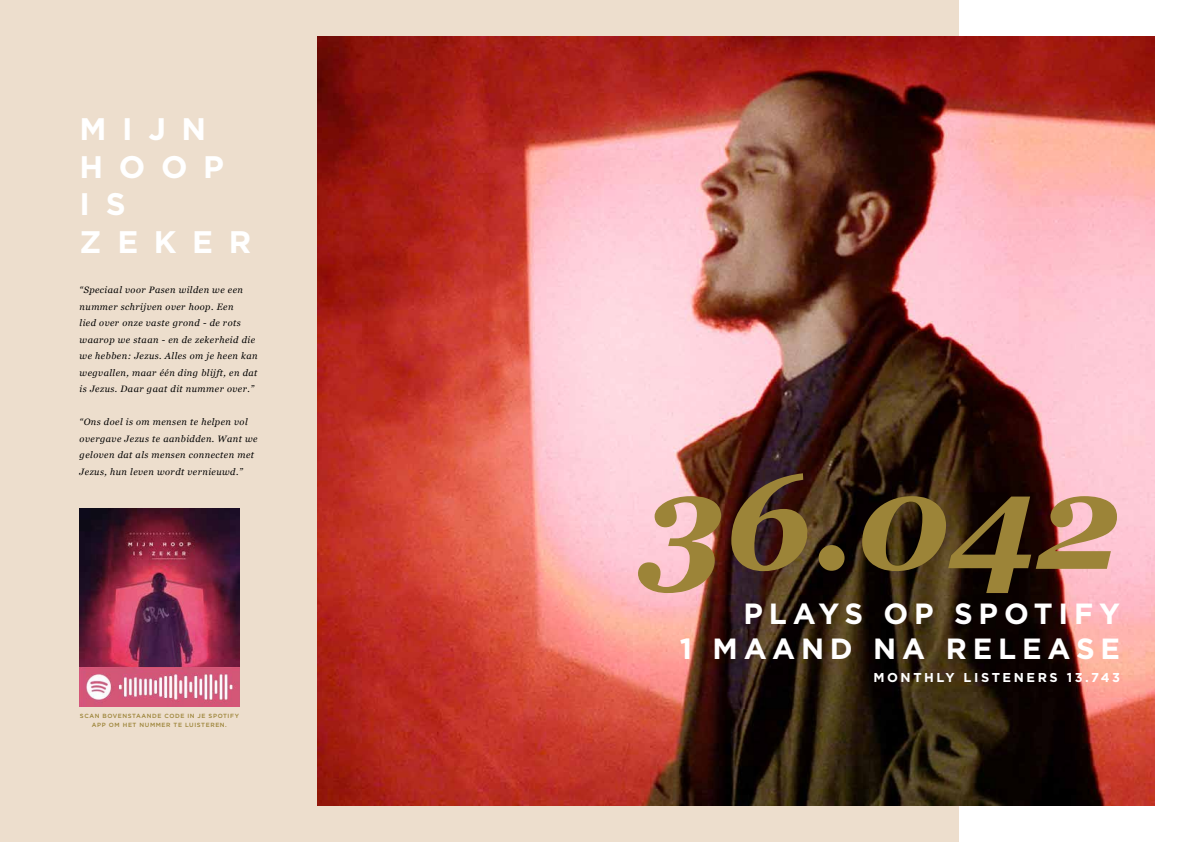
<style>
.page{position:relative;width:1191px;height:842px;background:#fff}
.page>*{position:absolute;margin:0;border:0;box-sizing:border-box;transform-origin:0 0}
.t1{font:italic 700 134.2px "Georgia";color:#9c8438}
.t2{font:700 31.2px/37.4px "Gotham";letter-spacing:.5em;color:#fff}
.t3{font:700 29.2px/35px "Gotham";letter-spacing:.2em;color:#fff;text-align:right}
.t4{font:700 12.9px "Gotham";letter-spacing:.2em;color:#fff}
.t5{font:italic 9.3px/16.5px "Georgia";letter-spacing:.05em;color:#000}
.t6{font:500 6px/9px "Gotham";letter-spacing:.1em;color:#9c8438;text-align:center}
</style>
<div class="page">
<div style="left:0;top:0;width:958px;height:842px;background:#eddecd"></div>
<img style="left:317px;top:36px;width:838px;height:770px">
<img style="left:80px;top:508px;width:159px;height:198px">
<h2 class="t2" style="left:80px;top:110px;width:173px">MIJN<br>HOOP<br>I S<br>ZEKER</h2>
<p class="t5" style="left:80px;top:281px;width:180px">“Speciaal voor Pasen wilden we een nummer schrijven over hoop. Een<br>lied over onze vaste grond - de rots waarop we staan - en de zekerheid die we hebben: Jezus. Alles om je heen kan wegvallen, maar één ding blijft, en dat is Jezus. Daar gaat dit nummer over.”</p>
<p class="t5" style="left:80px;top:413px;width:179px">“Ons doel is om mensen te helpen vol overgave Jezus te aanbidden. Want we geloven dat als mensen connecten met Jezus, hun leven wordt vernieuwd.”</p>
<p class="t6" style="left:80px;top:711px;width:161px">SCAN BOVENSTAANDE CODE IN JE SPOTIFY<br>APP OM HET NUMMER TE LUISTEREN.</p>
<h1 class="t1" style="left:640px;top:422px;width:482px">36.042</h1>
<h3 class="t3" style="left:680px;top:596px;width:442px">PLAYS OP SPOTIFY<br>1 MAAND NA RELEASE</h3>
<h3 class="t4" style="left:873px;top:669px;width:248px">MONTHLY LISTENERS 13.743</h3>
</div>
